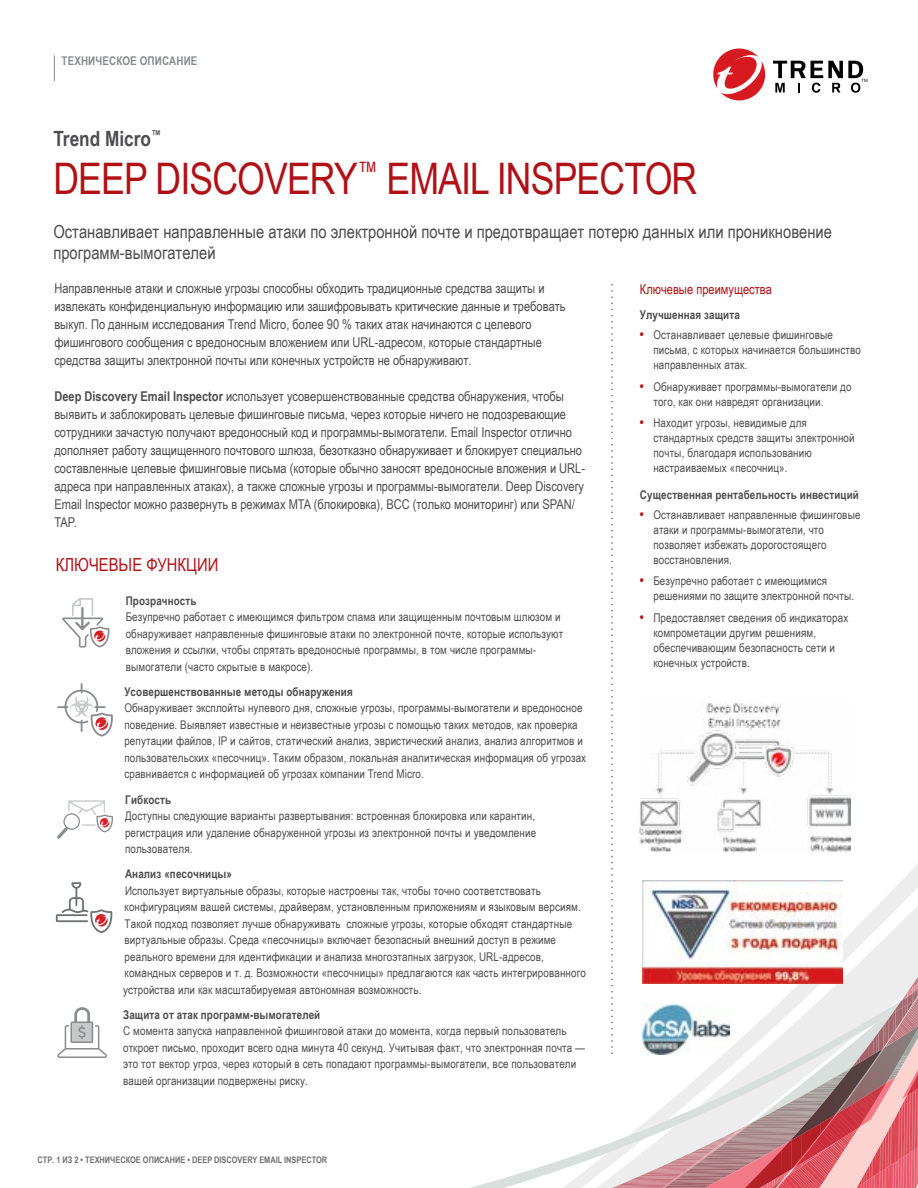
<style>
.page{position:relative;width:918px;height:1188px;background:#fff}
.page>*{position:absolute;margin:0;border:0;box-sizing:border-box;transform-origin:0 0}
.t1{font:43.5px "Arial Narrow";letter-spacing:-.02em;color:#b11116}
.t2{font:700 21px "Arial Narrow";color:#4d4d4f}
.t3{font:18px/21.6px "Arial Narrow";color:#4d4d4f}
.t4{font:18px "Arial Narrow";color:#b11116}
.t5{font:13.5px/18px "Arial Narrow";color:#4d4d4f}
.t6{font:13.5px "Arial Narrow";color:#b11116}
.t7{font:12px/16.5px "Arial Narrow";letter-spacing:.01em;color:#4d4d4f}
.t8{font:700 12px "Arial Narrow";letter-spacing:.01em;color:#4d4d4f}
.t9{font:700 12px "Arial Narrow";letter-spacing:.01em;color:#888a8c}
.t10{font:700 9px "Arial Narrow";color:#6d6e71}
.s1{font-weight:700}
.s2{font-weight:700;font-size:13.5px;color:#b11116}
</style>
<div class="page">
<svg style="left:54px;top:55px;width:1px;height:26px"></svg>
<svg style="left:773px;top:61px;width:94px;height:32px"></svg>
<svg style="left:713px;top:49px;width:52px;height:51px"></svg>
<svg style="left:470px;top:285px;width:448px;height:903px"></svg>
<img style="left:642px;top:880px;width:201px;height:103px">
<svg style="left:62px;top:598px;width:48px;height:50px"></svg>
<svg style="left:57px;top:683px;width:56px;height:54px"></svg>
<svg style="left:56px;top:882px;width:56px;height:51px"></svg>
<svg style="left:57px;top:800px;width:56px;height:39px"></svg>
<img style="left:640px;top:703px;width:211px;height:150px">
<svg style="left:57px;top:1007px;width:50px;height:51px"></svg>
<img style="left:642px;top:1004px;width:88px;height:50px">
<p class="t9" style="left:62px;top:52px;width:137px">ТЕХНИЧЕСКОЕ ОПИСАНИЕ</p>
<h2 class="t2" style="left:53px;top:123px;width:109px">Trend Micro<sup>™</sup></h2>
<h1 class="t1" style="left:53px;top:147px;width:646px">DEEP DISCOVERY<sup>™</sup> EMAIL INSPECTOR</h1>
<h3 class="t3" style="left:53px;top:220px;width:780px">Останавливает направленные атаки по электронной почте и предотвращает потерю данных или проникновение программ-вымогателей</h3>
<p class="t5" style="left:54px;top:279px;width:513px">Направленные атаки и сложные угрозы способны обходить традиционные средства защиты и извлекать конфиденциальную информацию или зашифровывать критические данные и требовать выкуп. По данным исследования Trend Micro, более 90 % таких атак начинаются с целевого фишингового сообщения с вредоносным вложением или URL-адресом, которые стандартные средства защиты электронной почты или конечных устройств не обнаруживают.</p>
<p class="t5" style="left:54px;top:387px;width:532px"><span class="s1">Deep Discovery Email Inspector</span> использует усовершенствованные средства обнаружения, чтобы выявить и заблокировать целевые фишинговые письма, через которые ничего не подозревающие сотрудники зачастую получают вредоносный код и программы-вымогатели. Email Inspector отлично дополняет работу защищенного почтового шлюза, безотказно обнаруживает и блокирует специально составленные целевые фишинговые письма (которые обычно заносят вредоносные вложения и URL&shy;адреса при направленных атаках), а также сложные угрозы и программы-вымогатели. Deep Discovery Email Inspector можно развернуть в режимах MTA (блокировка), BCC (только мониторинг) или SPAN/ TAP.</p>
<h3 class="t4" style="left:56px;top:552px;width:164px">КЛЮЧЕВЫЕ ФУНКЦИИ</h3>
<p class="t8" style="left:126px;top:591px;width:72px">Прозрачность</p>
<p class="t7" style="left:126px;top:608px;width:439px">Безупречно работает с имеющимся фильтром спама или защищенным почтовым шлюзом и обнаруживает направленные фишинговые атаки по электронной почте, которые используют вложения и ссылки, чтобы спрятать вредоносные программы, в том числе программы&shy;вымогатели (часто скрытые в макросе).</p>
<p class="t8" style="left:124px;top:683px;width:230px">Усовершенствованные методы обнаружения</p>
<p class="t7" style="left:124px;top:699px;width:463px">Обнаруживает эксплойты нулевого дня, сложные угрозы, программы-вымогатели и вредоносное поведение. Выявляет известные и неизвестные угрозы с помощью таких методов, как проверка репутации файлов, IP и сайтов, статический анализ, эвристический анализ, анализ алгоритмов и пользовательских «песочниц». Таким образом, локальная аналитическая информация об угрозах сравнивается с информацией об угрозах компании Trend Micro.</p>
<p class="t8" style="left:125px;top:790px;width:48px">Гибкость</p>
<p class="t7" style="left:125px;top:807px;width:413px;text-align:justify">Доступны следующие варианты развертывания: встроенная блокировка или карантин, регистрация или удаление обнаруженной угрозы из электронной почты и уведомление пользователя.</p>
<p class="t8" style="left:125px;top:865px;width:108px">Анализ «песочницы»</p>
<p class="t7" style="left:123px;top:882px;width:464px">Использует виртуальные образы, которые настроены так, чтобы точно соответствовать конфигурациям вашей системы, драйверам, установленным приложениям и языковым версиям.<br>Такой подход позволяет лучше обнаруживать сложные угрозы, которые обходят стандартные виртуальные образы. Среда «песочницы» включает безопасный внешний доступ в режиме реального времени для идентификации и анализа многоэтапных загрузок, URL-адресов, командных серверов и т. д. Возможности «песочницы» предлагаются как часть интегрированного устройства или как масштабируемая автономная возможность.</p>
<p class="t8" style="left:123px;top:1005px;width:199px">Защита от атак программ-вымогателей</p>
<p class="t7" style="left:123px;top:1022px;width:464px">С момента запуска направленной фишинговой атаки до момента, когда первый пользователь откроет письмо, проходит всего одна минута 40 секунд. Учитывая факт, что электронная почта — это тот вектор угроз, через который в сеть попадают программы-вымогатели, все пользователи вашей организации подвержены риску.</p>
<p class="t10" style="left:38px;top:1154px;width:291px">СТР. 1 ИЗ 2 • ТЕХНИЧЕСКОЕ ОПИСАНИЕ • DEEP DISCOVERY EMAIL INSPECTOR</p>
<p class="t6" style="left:640px;top:279px;width:134px">Ключевые преимущества</p>
<p class="t8" style="left:640px;top:306px;width:101px">Улучшенная защита</p>
<p class="t7" style="left:653px;top:327px;width:209px;line-height:15px;text-indent:-13px"><span class="s2">•</span> Останавливает целевые фишинговые письма, с которых начинается большинство направленных атак.</p>
<p class="t7" style="left:653px;top:379px;width:200px;line-height:15px;text-indent:-13px"><span class="s2">•</span> Обнаруживает программы-вымогатели до того, как они навредят организации.</p>
<p class="t7" style="left:653px;top:415px;width:203px;line-height:15px;text-indent:-13px"><span class="s2">•</span> Находит угрозы, невидимые для стандартных средств защиты электронной почты, благодаря использованию настраиваемых «песочниц».</p>
<p class="t8" style="left:640px;top:485px;width:221px">Существенная рентабельность инвестиций</p>
<p class="t7" style="left:653px;top:507px;width:209px;line-height:15px;text-indent:-13px"><span class="s2">•</span> Останавливает направленные фишинговые атаки и программы-вымогатели, что позволяет избежать дорогостоящего восстановления.</p>
<p class="t7" style="left:653px;top:573px;width:202px;line-height:15px;text-indent:-13px"><span class="s2">•</span> Безупречно работает с имеющимися решениями по защите электронной почты.</p>
<p class="t7" style="left:653px;top:610px;width:196px;line-height:15px;text-indent:-13px"><span class="s2">•</span> Предоставляет сведения об индикаторах компрометации другим решениям, обеспечивающим безопасность сети и конечных устройств.</p>
</div>
